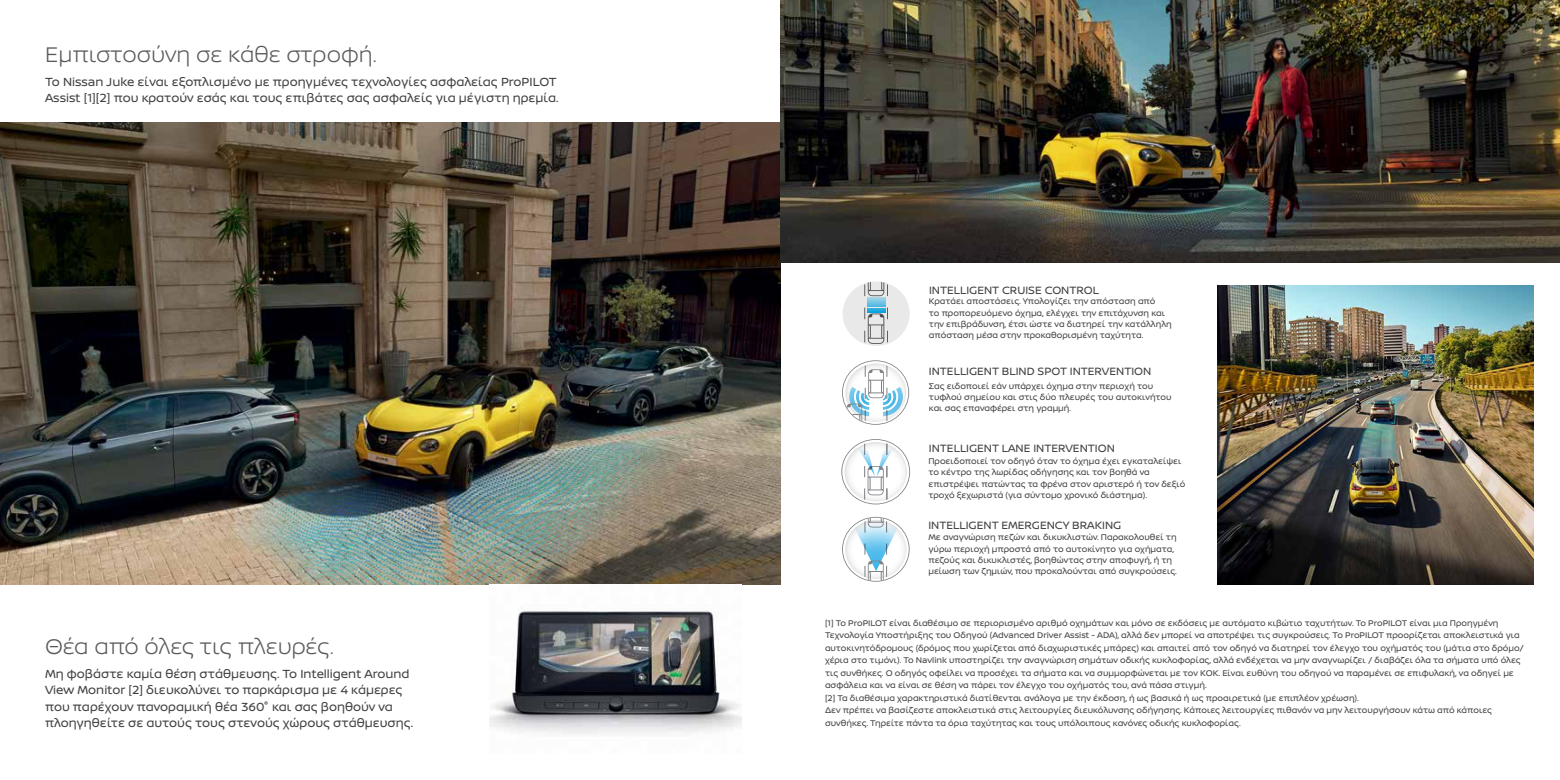
<style>
.page{position:relative;width:1560px;height:780px;background:#fff}
.page>*{position:absolute;margin:0;border:0;box-sizing:border-box;transform-origin:0 0}
.t1{font:300 22.5px "Nissan Brand";letter-spacing:-.005em;color:#58595b}
.t2{font:12.5px/16.2px "Nissan Brand";color:#414042}
.t3{font:11.25px "Nissan Brand";color:#414042}
.t4{font:8.75px/11.2px "Nissan Brand";color:#414042}
</style>
<div class="page">
<img style="left:0;top:123px;width:780px;height:461px">
<img style="left:780px;top:0;width:779px;height:262px">
<img style="left:1217px;top:285px;width:315px;height:299px">
<img style="left:489px;top:610px;width:252px;height:124px">
<div style="left:842px;top:281px;width:67px;height:65px;background:#e9e9e9;border-radius:50%"></div>
<svg style="left:864px;top:307px;width:24px;height:37px"></svg>
<svg style="left:864px;top:281px;width:24px;height:15px"></svg>
<svg style="left:867px;top:297px;width:18px;height:4px"></svg>
<svg style="left:867px;top:303px;width:18px;height:4px"></svg>
<svg style="left:867px;top:308px;width:18px;height:4px"></svg>
<svg style="left:842px;top:360px;width:67px;height:65px"></svg>
<svg style="left:841px;top:439px;width:69px;height:66px"></svg>
<svg style="left:842px;top:517px;width:67px;height:65px"></svg>
<h1 class="t1" style="left:45px;top:38px;width:333px">Εμπιστοσύνη σε κάθε στροφή.</h1>
<h2 class="t2" style="left:45px;top:73px;width:515px">Το Nissan Juke είναι εξοπλισμένο με προηγμένες τεχνολογίες ασφαλείας ProPILOT<br>Assist [1][2] που κρατούν εσάς και τους επιβάτες σας ασφαλείς για μέγιστη ηρεμία.</h2>
<h1 class="t1" style="left:45px;top:630px;width:290px">Θέα από όλες τις πλευρές.</h1>
<h2 class="t2" style="left:45px;top:665px;width:370px">Μη φοβάστε καμία θέση στάθμευσης. Το Intelligent Around View Monitor [2] διευκολύνει το παρκάρισμα με 4 κάμερες που παρέχουν πανοραμική θέα 360° και σας βοηθούν να πλοηγηθείτε σε αυτούς τους στενούς χώρους στάθμευσης.</h2>
<p class="t3" style="left:928px;top:281px;width:171px">INTELLIGENT CRUISE CONTROL</p>
<p class="t4" style="left:928px;top:295px;width:244px">Κρατάει αποστάσεις. Υπολογίζει την απόσταση από<br>το προπορευόμενο όχημα, ελέγχει την επιτάχυνση και την επιβράδυνση, έτσι ώστε να διατηρεί την κατάλληλη απόσταση μέσα στην προκαθορισμένη ταχύτητα.</p>
<p class="t3" style="left:928px;top:363px;width:224px">INTELLIGENT BLIND SPOT INTERVENTION</p>
<p class="t4" style="left:928px;top:380px;width:244px">Σας ειδοποιεί εάν υπάρχει όχημα στην περιοχή του τυφλού σημείου και στις δύο πλευρές του αυτοκινήτου και σας επαναφέρει στη γραμμή.</p>
<p class="t3" style="left:928px;top:440px;width:187px">INTELLIGENT LANE INTERVENTION</p>
<p class="t4" style="left:928px;top:455px;width:258px">Προειδοποιεί τον οδηγό όταν το όχημα έχει εγκαταλείψει το κέντρο της λωρίδας οδήγησης και τον βοηθά να επιστρέψει πατώντας τα φρένα στον αριστερό ή τον δεξιό τροχό ξεχωριστά (για σύντομο χρονικό διάστημα).</p>
<p class="t4" style="left:928px;top:531px;width:250px">Με αναγνώριση πεζών και δικυκλιστών. Παρακολουθεί τη γύρω περιοχή μπροστά από το αυτοκίνητο για οχήματα, πεζούς και δικυκλιστές, βοηθώντας στην αποφυγή, ή τη μείωση των ζημιών, που προκαλούνται από συγκρούσεις.</p>
<p class="t3" style="left:928px;top:517px;width:194px">INTELLIGENT EMERGENCY BRAKING</p>
<p class="t4" style="left:825px;top:616px;width:700px;line-height:12.5px">[1] Το ProPILOT είναι διαθέσιμο σε περιορισμένο αριθμό οχημάτων και μόνο σε εκδόσεις με αυτόματο κιβώτιο ταχυτήτων. Το ProPILOT είναι μια Προηγμένη Τεχνολογία Υποστήριξης του Οδηγού (Advanced Driver Assist - ADA), αλλά δεν μπορεί να αποτρέψει τις συγκρούσεις. Το ProPILOT προορίζεται αποκλειστικά για αυτοκινητόδρομους (δρόμος που χωρίζεται από διαχωριστικές μπάρες) και απαιτεί από τον οδηγό να διατηρεί τον έλεγχο του οχήματός του (μάτια στο δρόμο/ χέρια στο τιμόνι). Το Navlink υποστηρίζει την αναγνώριση σημάτων οδικής κυκλοφορίας, αλλά ενδέχεται να μην αναγνωρίζει / διαβάζει όλα τα σήματα υπό όλες τις συνθήκες. Ο οδηγός οφείλει να προσέχει τα σήματα και να συμμορφώνεται με τον ΚΟΚ. Είναι ευθύνη του οδηγού να παραμένει σε επιφυλακή, να οδηγεί με ασφάλεια και να είναι σε θέση να πάρει τον έλεγχο του οχήματός του, ανά πάσα στιγμή.<br>[2] Τα διαθέσιμα χαρακτηριστικά διατίθενται ανάλογα με την έκδοση, ή ως βασικά ή ως προαιρετικά (με επιπλέον χρέωση).<br>Δεν πρέπει να βασίζεστε αποκλειστικά στις λειτουργίες διευκόλυνσης οδήγησης. Κάποιες λειτουργίες πιθανόν να μην λειτουργήσουν κάτω από κάποιες συνθήκες. Τηρείτε πάντα τα όρια ταχύτητας και τους υπόλοιπους κανόνες οδικής κυκλοφορίας.</p>
</div>
